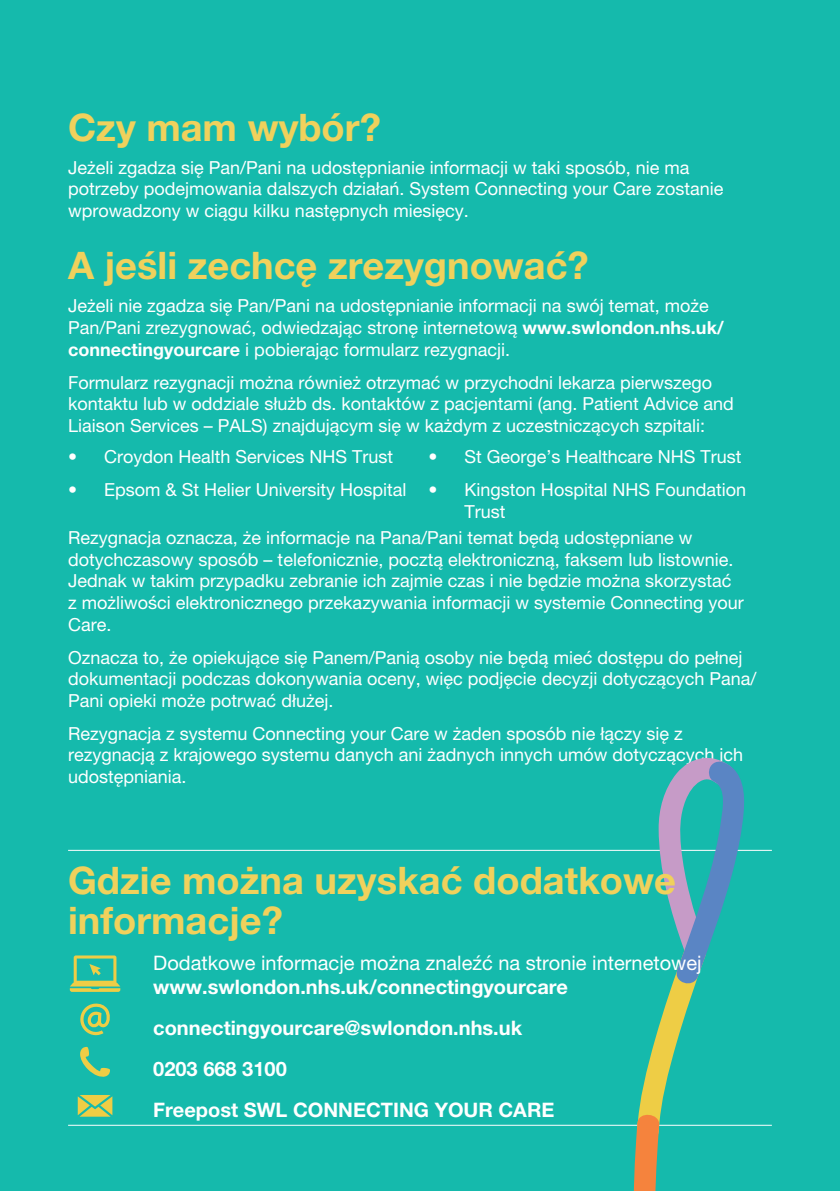
<style>
.page{position:relative;width:840px;height:1191px;background:#fff}
.page>*{position:absolute;margin:0;border:0;box-sizing:border-box;transform-origin:0 0}
.t1{font:700 38px/40px "Helvetica Neue LT Pro";color:#f0d15c}
.t2{font:700 20px/41px "Helvetica Neue LT Pro";color:#fff}
.t3{font:20px "Helvetica Neue LT Pro";color:#fff}
.t4{font:18px/21.6px "Helvetica Neue LT Pro";color:#fff}
.s1{font-weight:700}
</style>
<div class="page">
<div style="left:0;top:0;width:839px;height:1191px;background:#15baac"></div>
<hr style="left:68px;top:850px;width:703px;height:1px;background:#fff">
<hr style="left:68px;top:1124px;width:703px;height:1px;background:#fff">
<svg style="left:632px;top:757px;width:112px;height:434px"></svg>
<svg style="left:78px;top:1095px;width:34px;height:21px"></svg>
<svg style="left:80px;top:1003px;width:30px;height:32px"></svg>
<svg style="left:80px;top:1046px;width:30px;height:31px"></svg>
<svg style="left:70px;top:955px;width:50px;height:37px"></svg>
<h1 class="t1" style="left:68px;top:106px;width:314px">Czy mam wybór?</h1>
<p class="t4" style="left:68px;top:156px;width:656px">Jeżeli zgadza się Pan/Pani na udostępnianie informacji w taki sposób, nie ma potrzeby podejmowania dalszych działań. System Connecting your Care zostanie wprowadzony w ciągu kilku następnych miesięcy.</p>
<h1 class="t1" style="left:68px;top:245px;width:522px">A jeśli zechcę zrezygnować?</h1>
<p class="t4" style="left:68px;top:295px;width:656px">Jeżeli nie zgadza się Pan/Pani na udostępnianie informacji na swój temat, może<br>Pan/Pani zrezygnować, odwiedzając stronę internetową <span class="s1">www.swlondon.nhs.uk/ connectingyourcare</span> i pobierając formularz rezygnacji.</p>
<p class="t4" style="left:68px;top:371px;width:667px">Formularz rezygnacji można również otrzymać w przychodni lekarza pierwszego kontaktu lub w oddziale służb ds. kontaktów z pacjentami (ang. Patient Advice and<br>Liaison Services – PALS) znajdującym się w każdym z uczestniczących szpitali:</p>
<p class="t4" style="left:68px;top:446px;width:326px">• Croydon Health Services NHS Trust</p>
<p class="t4" style="left:68px;top:479px;width:340px">• Epsom &amp; St Helier University Hospital</p>
<p class="t4" style="left:428px;top:446px;width:314px">• St George’s Healthcare NHS Trust</p>
<p class="t4" style="left:464px;top:479px;width:283px;text-indent:-36px">• Kingston Hospital NHS Foundation<br>Trust</p>
<p class="t4" style="left:68px;top:526px;width:676px">Rezygnacja oznacza, że informacje na Pana/Pani temat będą udostępniane w dotychczasowy sposób – telefonicznie, pocztą elektroniczną, faksem lub listownie.<br>Jednak w takim przypadku zebranie ich zajmie czas i nie będzie można skorzystać z możliwości elektronicznego przekazywania informacji w systemie Connecting your Care.</p>
<p class="t4" style="left:68px;top:646px;width:689px">Oznacza to, że opiekujące się Panem/Panią osoby nie będą mieć dostępu do pełnej dokumentacji podczas dokonywania oceny, więc podjęcie decyzji dotyczących Pana/<br>Pani opieki może potrwać dłużej.</p>
<p class="t4" style="left:68px;top:722px;width:676px">Rezygnacja z systemu Connecting your Care w żaden sposób nie łączy się z rezygnacją z krajowego systemu danych ani żadnych innych umów dotyczących ich udostępniania.</p>
<h1 class="t1" style="left:68px;top:860px;width:609px">Gdzie można uzyskać dodatkowe informacje?</h1>
<p class="t3" style="left:153px;top:950px;width:549px">Dodatkowe informacje można znaleźć na stronie internetowej</p>
<p class="t2" style="left:153px;top:965px;width:416px">www.swlondon.nhs.uk/connectingyourcare connectingyourcare@swlondon.nhs.uk 0203 668 3100<br>Freepost SWL CONNECTING YOUR CARE</p>
</div>
